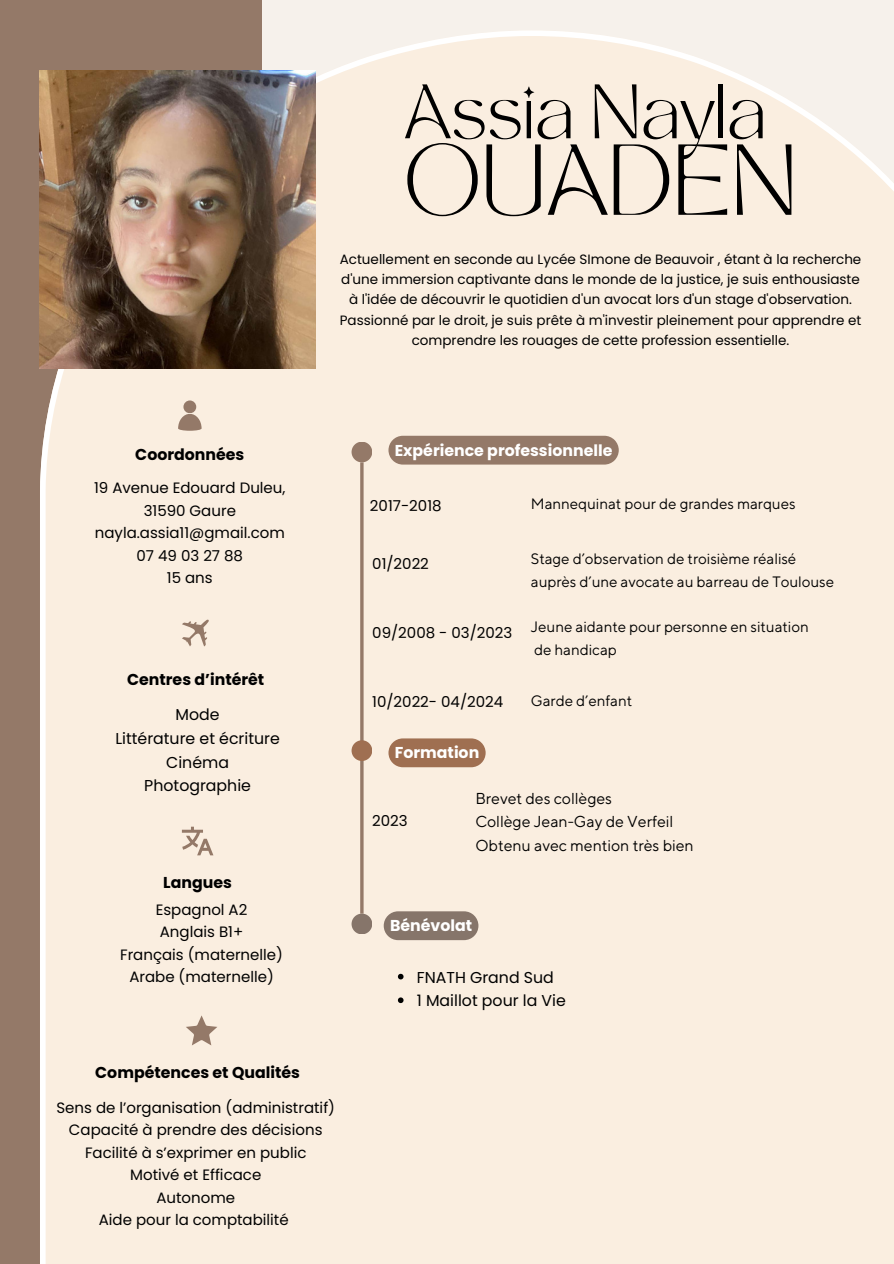
<style>
.page{position:relative;width:894px;height:1264px;background:#fff}
.page>*{position:absolute;margin:0;border:0;box-sizing:border-box;transform-origin:0 0}
.t1{font:70.35px "TAN MONCHERI Regular";color:#000}
.t2{font:53.85px "TAN MONCHERI Regular";color:#000}
.t3{font:15.75px/23.7px "Poppins";color:#000;text-align:center}
.t4{font:15.75px/23.7px "TT Norms Pro";color:#000}
.t5{font:700 15.75px "Poppins";color:#000}
.t6{font:700 15.75px "Poppins";color:#fff}
.t7{font:15px/22.5px "Poppins";color:#000;text-align:center}
.t8{font:15px/22.5px "TT Norms Pro";color:#000}
.t9{font:13.5px/20.2px "Poppins";color:#000;text-align:center}
</style>
<div class="page">
<div style="left:0;top:0;width:262px;height:1263px;background:#947968"></div>
<div style="left:40px;top:30px;width:853px;height:1233px;background:#faeee0"></div>
<hr style="left:360px;top:462px;width:3px;height:451px;background:#947968">
<div style="left:351px;top:441px;width:21px;height:21px;background:#947968;border-radius:50%"></div>
<div style="left:351px;top:740px;width:21px;height:21px;background:#9f6f51;border-radius:50%"></div>
<div style="left:351px;top:913px;width:21px;height:21px;background:#86756a;border-radius:50%"></div>
<svg style="left:178px;top:400px;width:23px;height:31px"></svg>
<svg style="left:182px;top:619px;width:27px;height:27px"></svg>
<svg style="left:182px;top:826px;width:31px;height:29px"></svg>
<svg style="left:186px;top:1015px;width:31px;height:30px"></svg>
<img style="left:40px;top:70px;width:276px;height:298px">
<svg style="left:398px;top:973px;width:5px;height:6px"></svg>
<svg style="left:398px;top:997px;width:5px;height:6px"></svg>
<div style="left:388px;top:436px;width:230px;height:28px;background:#947968"></div>
<div style="left:388px;top:738px;width:97px;height:29px;background:#9f6f51;border-radius:14px"></div>
<div style="left:383px;top:911px;width:95px;height:29px;background:#86756a;border-radius:14px"></div>
<h1 class="t2" style="left:404px;top:83px;width:364px">Assia Nayla</h1>
<h1 class="t1" style="left:404px;top:143px;width:394px">OUADEN</h1>
<h2 class="t5" style="left:135px;top:444px;width:110px">Coordonnées</h2>
<p class="t7" style="left:94px;top:476px;width:193px">19 Avenue Edouard Duleu,<br>31590 Gaure nayla.assia11@gmail.com<br>07 49 03 27 88<br>15 ans</p>
<h3 class="t5" style="left:127px;top:668px;width:139px">Centres d’intérêt</h3>
<h2 class="t3" style="left:115px;top:703px;width:166px">Mode<br>Littérature et écriture<br>Cinéma<br>Photographie</h2>
<h3 class="t5" style="left:163px;top:871px;width:70px">Langues</h3>
<h3 class="t7" style="left:120px;top:898px;width:164px">Espagnol A2<br>Anglais B1+<br>Français (maternelle)<br>Arabe (maternelle)</h3>
<h3 class="t5" style="left:95px;top:1061px;width:206px">Compétences et Qualités</h3>
<h2 class="t9" style="left:339px;top:249px;width:523px">Actuellement en seconde au Lycée SImone de Beauvoir , étant à la recherche d'une immersion captivante dans le monde de la justice, je suis enthousiaste à l'idée de découvrir le quotidien d'un avocat lors d'un stage d'observation.<br>Passionné par le droit, je suis prête à m'investir pleinement pour apprendre et comprendre les rouages de cette profession essentielle.</h2>
<h2 class="t6" style="left:394px;top:439px;width:219px">Expérience professionnelle</h2>
<h3 class="t7" style="left:370px;top:494px;width:73px">2017-2018</h3>
<h3 class="t8" style="left:530px;top:493px;width:266px">Mannequinat pour de grandes marques</h3>
<h3 class="t7" style="left:372px;top:552px;width:58px">01/2022</h3>
<p class="t8" style="left:530px;top:548px;width:304px">Stage d’observation de troisième réalisé auprès d’une avocate au barreau de Toulouse</p>
<h3 class="t7" style="left:372px;top:621px;width:142px">09/2008 - 03/2023</h3>
<h3 class="t8" style="left:530px;top:616px;width:279px">Jeune aidante pour personne en situation de handicap</h3>
<h2 class="t7" style="left:372px;top:690px;width:132px">10/2022- 04/2024</h2>
<h3 class="t8" style="left:530px;top:689px;width:103px">Garde d’enfant</h3>
<h3 class="t6" style="left:394px;top:742px;width:86px">Formation</h3>
<h3 class="t7" style="left:372px;top:809px;width:37px">2023</h3>
<h2 class="t4" style="left:475px;top:786px;width:220px">Brevet des collèges<br>Collège Jean-Gay de Verfeil<br>Obtenu avec mention très bien</h2>
<p class="t6" style="left:390px;top:914px;width:84px">Bénévolat</p>
<h3 class="t3" style="left:416px;top:965px;width:138px">FNATH Grand Sud</h3>
<p class="t3" style="left:416px;top:989px;width:150px">1 Maillot pour la Vie</p>
<p class="t7" style="left:56px;top:1096px;width:280px">Sens de l’organisation (administratif)<br>Capacité à prendre des décisions<br>Facilité à s’exprimer en public<br>Motivé et Efficace<br>Autonome<br>Aide pour la comptabilité</p>
</div>
